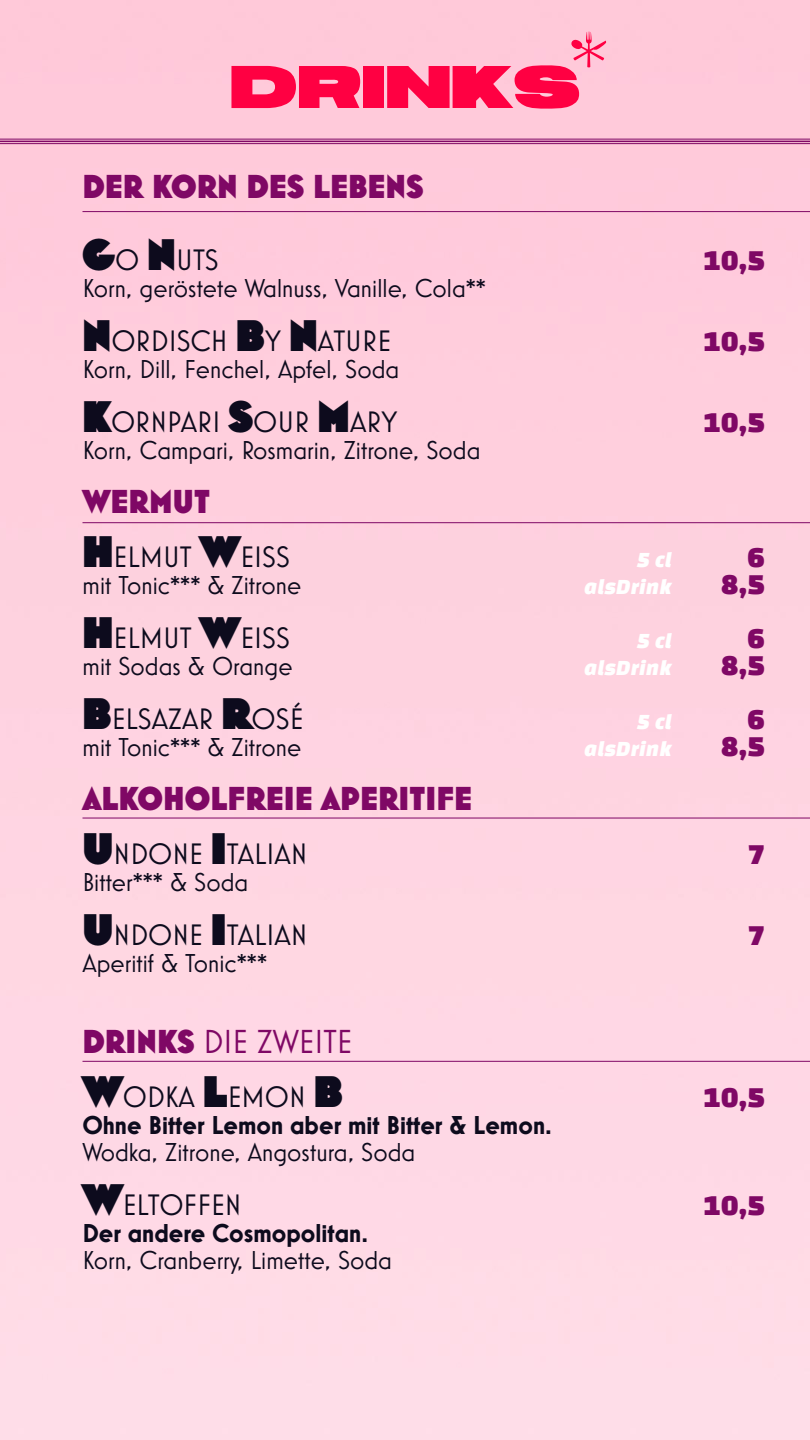
<style>
.page{position:relative;width:810px;height:1440px;background:#fff}
.page>*{position:absolute;margin:0;border:0;box-sizing:border-box;transform-origin:0 0}
.t1{font:60px "NF Ultra";color:#ff0042}
.t2{font:800 33.75px "Mostra Nuova Alt D";color:#7f0865}
.t3{font:33.75px "Mostra Nuova Alt D";color:#7f0865}
.t4{font:30px "Mostra Nuova Alt D";color:#0d0b1d}
.t5{font:30px/27px "Changa One";color:#7f0865;text-align:right}
.t6{font:26.25px "Mostra Nuova Alt D";color:#0d0b1d}
.t7{font:700 26.25px "Mostra Nuova Alt D";color:#0d0b1d}
.t8{font:italic 22.5px/27px "Changa One";color:#fff;text-align:right}
.s1{font-weight:900;font-size:45px}
.s2{font-weight:800}
</style>
<div class="page">
<img style="left:0;top:0;width:810px;height:1440px">
<hr style="left:0;top:139px;width:810px;height:1px;background:#7f0865">
<hr style="left:0;top:141px;width:810px;height:1px;background:#7f0865">
<hr style="left:0;top:143px;width:810px;height:1px;background:#7f0865">
<svg style="left:571px;top:31px;width:35px;height:37px"></svg>
<hr style="left:82px;top:211px;width:728px;height:1px;background:#7f0865">
<hr style="left:82px;top:523px;width:728px;height:1px;background:#7f0865">
<hr style="left:82px;top:818px;width:728px;height:1px;background:#7f0865">
<hr style="left:82px;top:1061px;width:728px;height:1px;background:#7f0865">
<h1 class="t1" style="left:230px;top:65px;width:352px">DRINKS</h1>
<p class="t2" style="left:82px;top:167px;width:343px">DER KORN DES LEBENS</p>
<p class="t4" style="left:82px;top:243px;width:138px"><span class="s1">G</span>O <span class="s1">N</span>UTS</p>
<p class="t6" style="left:82px;top:273px;width:405px">Korn, geröstete Walnuss, Vanille, Cola**</p>
<p class="t4" style="left:82px;top:324px;width:310px"><span class="s1">N</span>ORDISCH <span class="s1">B</span>Y <span class="s1">N</span>ATURE</p>
<p class="t6" style="left:82px;top:354px;width:318px">Korn, Dill, Fenchel, Apfel, Soda</p>
<p class="t4" style="left:82px;top:405px;width:316px"><span class="s1">K</span>ORNPARI <span class="s1">S</span>OUR <span class="s1">M</span>ARY</p>
<p class="t6" style="left:82px;top:435px;width:399px">Korn, Campari, Rosmarin, Zitrone, Soda</p>
<p class="t2" style="left:82px;top:482px;width:129px">WERMUT</p>
<p class="t4" style="left:82px;top:540px;width:209px"><span class="s1">H</span>ELMUT <span class="s1">W</span>EISS</p>
<p class="t6" style="left:82px;top:570px;width:220px">mit Tonic*** &amp; Zitrone</p>
<p class="t4" style="left:82px;top:621px;width:209px"><span class="s1">H</span>ELMUT <span class="s1">W</span>EISS</p>
<p class="t6" style="left:82px;top:651px;width:212px">mit Sodas &amp; Orange</p>
<p class="t4" style="left:82px;top:702px;width:222px"><span class="s1">B</span>ELSAZAR <span class="s1">R</span>OSÉ</p>
<p class="t6" style="left:82px;top:732px;width:220px">mit Tonic*** &amp; Zitrone</p>
<p class="t2" style="left:82px;top:779px;width:391px">ALKOHOLFREIE APERITIFE</p>
<p class="t4" style="left:82px;top:837px;width:227px"><span class="s1">U</span>NDONE <span class="s1">I</span>TALIAN</p>
<p class="t6" style="left:82px;top:867px;width:167px">Bitter*** &amp; Soda</p>
<p class="t4" style="left:82px;top:918px;width:227px"><span class="s1">U</span>NDONE <span class="s1">I</span>TALIAN</p>
<p class="t6" style="left:82px;top:948px;width:186px">Aperitif &amp; Tonic***</p>
<p class="t3" style="left:82px;top:1022px;width:271px"><span class="s2">DRINKS</span> DIE ZWEITE</p>
<p class="t4" style="left:82px;top:1080px;width:262px"><span class="s1">W</span>ODKA <span class="s1">L</span>EMON <span class="s1">B</span></p>
<p class="t7" style="left:82px;top:1110px;width:471px">Ohne Bitter Lemon aber mit Bitter &amp; Lemon.</p>
<p class="t6" style="left:82px;top:1137px;width:334px">Wodka, Zitrone, Angostura, Soda</p>
<p class="t4" style="left:82px;top:1188px;width:161px"><span class="s1">W</span>ELTOFFEN</p>
<p class="t7" style="left:82px;top:1218px;width:287px">Der andere Cosmopolitan.</p>
<p class="t6" style="left:82px;top:1245px;width:311px">Korn, Cranberry, Limette, Soda</p>
<p class="t8" style="left:584px;top:546px;width:89px">5 cl alsDrink</p>
<p class="t8" style="left:584px;top:627px;width:89px">5 cl alsDrink</p>
<p class="t8" style="left:584px;top:708px;width:89px">5 cl alsDrink</p>
<p class="t5" style="left:703px;top:246px;width:64px">10,5</p>
<p class="t5" style="left:703px;top:327px;width:64px">10,5</p>
<p class="t5" style="left:703px;top:408px;width:64px">10,5</p>
<p class="t5" style="left:721px;top:543px;width:46px">6<br>8,5</p>
<p class="t5" style="left:721px;top:624px;width:46px">6<br>8,5</p>
<p class="t5" style="left:721px;top:705px;width:46px">6<br>8,5</p>
<p class="t5" style="left:747px;top:840px;width:19px">7</p>
<p class="t5" style="left:747px;top:921px;width:19px">7</p>
<p class="t5" style="left:703px;top:1083px;width:64px">10,5</p>
<p class="t5" style="left:703px;top:1191px;width:64px">10,5</p>
</div>
